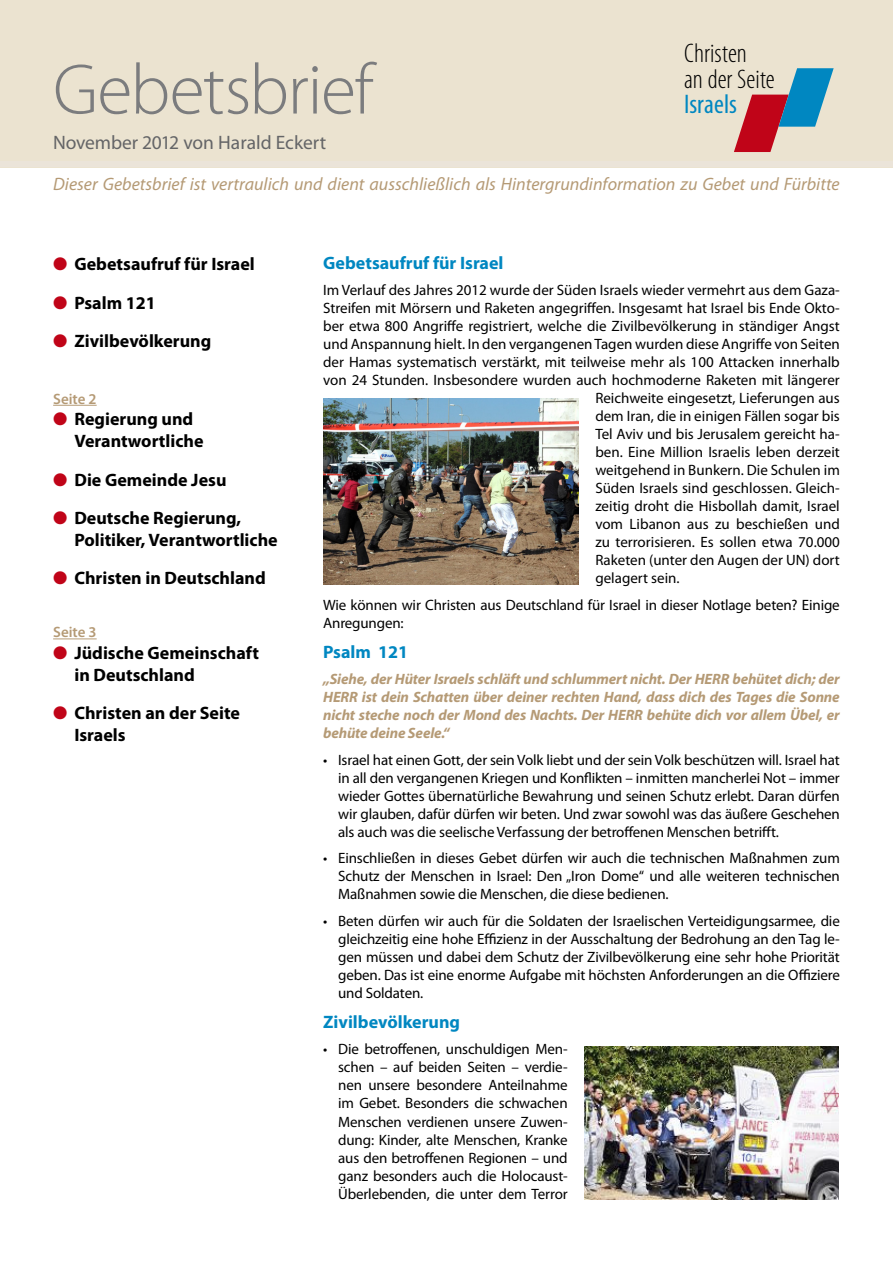
<style>
.page{position:relative;width:893px;height:1263px;background:#fff}
.page>*{position:absolute;margin:0;border:0;box-sizing:border-box;transform-origin:0 0}
.t1{font:300 72px "Myriad Pro";letter-spacing:-.02em;color:#7b7c7e}
.t2{font:300 condensed 27px/25.5px "Myriad Pro";color:#000}
.t3{font:condensed 27px "Myriad Pro";color:#0087c1}
.t4{font:19.5px "Myriad Pro";letter-spacing:-.005em;color:#646567}
.t5{font:700 18px/21.6px "Myriad Pro";color:#000}
.t6{font:italic 18px "Myriad Pro";color:#b59a75}
.t7{font:700 18px "Myriad Pro";color:#0087c1}
.t8{font:15px/18px "Myriad Pro";color:#000;text-align:justify}
.t9{font:italic 700 15px/18px "Myriad Pro";letter-spacing:-.01em;color:#b59a75;text-align:justify}
.t10{font:600 15px "Myriad Pro";color:#b59a75}
.s1{color:#c00418}
</style>
<div class="page">
<div style="left:0;top:0;width:893px;height:167px;background:#ebe3d0"></div>
<svg style="left:734px;top:68px;width:100px;height:84px"></svg>
<div style="left:0;top:162px;width:893px;height:5px;background:#ebe4d9"></div>
<hr style="left:53px;top:405px;width:44px;height:1px;background:#b59a75">
<hr style="left:53px;top:638px;width:44px;height:1px;background:#b59a75">
<img style="left:585px;top:1047px;width:254px;height:153px">
<img style="left:323px;top:399px;width:255px;height:186px">
<h1 class="t1" style="left:53px;top:50px;width:322px">Gebetsbrief</h1>
<h2 class="t2" style="left:684px;top:41px;width:92px">Christen<br>an der Seite</h2>
<h2 class="t3" style="left:684px;top:88px;width:54px">Israels</h2>
<h3 class="t4" style="left:53px;top:131px;width:275px">November 2012 von Harald Eckert</h3>
<p class="t6" style="left:53px;top:173px;width:788px">Dieser Gebetsbrief ist vertraulich und dient ausschließlich als Hintergrundinformation zu Gebet und Fürbitte</p>
<p class="t5" style="left:53px;top:252px;width:203px"><span class="s1">●</span> Gebetsaufruf für Israel</p>
<p class="t5" style="left:53px;top:291px;width:104px"><span class="s1">●</span> Psalm 121</p>
<p class="t5" style="left:53px;top:330px;width:160px"><span class="s1">●</span> Zivilbevölkerung</p>
<p class="t10" style="left:53px;top:389px;width:45px">Seite 2</p>
<p class="t5" style="left:74px;top:408px;width:131px;text-indent:-21px"><span class="s1">●</span> Regierung und<br>Verantwortliche</p>
<p class="t5" style="left:53px;top:468px;width:175px"><span class="s1">●</span> Die Gemeinde Jesu</p>
<p class="t5" style="left:74px;top:507px;width:205px;text-indent:-21px"><span class="s1">●</span> Deutsche Regierung,<br>Politiker, Verantwortliche</p>
<p class="t5" style="left:53px;top:567px;width:214px"><span class="s1">●</span> Christen in Deutschland</p>
<p class="t10" style="left:53px;top:623px;width:45px">Seite 3</p>
<p class="t5" style="left:74px;top:641px;width:186px;text-indent:-21px"><span class="s1">●</span> Jüdische Gemeinschaft in Deutschland</p>
<p class="t5" style="left:74px;top:702px;width:167px;text-indent:-21px"><span class="s1">●</span> Christen an der Seite<br>Israels</p>
<p class="t7" style="left:323px;top:251px;width:182px">Gebetsaufruf für Israel</p>
<p class="t8" style="left:323px;top:281px;width:518px">Im Verlauf des Jahres 2012 wurde der Süden Israels wieder vermehrt aus dem Gaza-</p>
<p class="t8" style="left:323px;top:299px;width:518px">Streifen mit Mörsern und Raketen angegriffen. Insgesamt hat Israel bis Ende Okto-</p>
<p class="t8" style="left:323px;top:317px;width:518px">ber etwa 800 Angriffe registriert, welche die Zivilbevölkerung in ständiger Angst</p>
<p class="t8" style="left:323px;top:335px;width:518px">und Anspannung hielt. In den vergangenen Tagen wurden diese Angriffe von Seiten</p>
<p class="t8" style="left:323px;top:353px;width:518px">der Hamas systematisch verstärkt, mit teilweise mehr als 100 Attacken innerhalb</p>
<p class="t8" style="left:323px;top:371px;width:518px">von 24 Stunden. Insbesondere wurden auch hochmoderne Raketen mit längerer</p>
<p class="t8" style="left:595px;top:389px;width:246px">Reichweite eingesetzt, Lieferungen aus</p>
<p class="t8" style="left:595px;top:407px;width:246px">dem Iran, die in einigen Fällen sogar bis</p>
<p class="t8" style="left:595px;top:425px;width:246px">Tel Aviv und bis Jerusalem gereicht ha-</p>
<p class="t8" style="left:595px;top:443px;width:246px">ben. Eine Million Israelis leben derzeit</p>
<p class="t8" style="left:595px;top:461px;width:246px">weitgehend in Bunkern. Die Schulen im</p>
<p class="t8" style="left:595px;top:479px;width:246px">Süden Israels sind geschlossen. Gleich-</p>
<p class="t8" style="left:595px;top:497px;width:246px">zeitig droht die Hisbollah damit, Israel</p>
<p class="t8" style="left:595px;top:515px;width:246px">vom Libanon aus zu beschießen und</p>
<p class="t8" style="left:595px;top:533px;width:246px">zu terrorisieren. Es sollen etwa 70.000</p>
<p class="t8" style="left:595px;top:551px;width:246px">Raketen (unter den Augen der UN) dort</p>
<p class="t8" style="left:595px;top:569px;width:86px">gelagert sein.</p>
<p class="t8" style="left:323px;top:595px;width:518px">Wie können wir Christen aus Deutschland für Israel in dieser Notlage beten? Einige<br>Anregungen:</p>
<p class="t7" style="left:323px;top:640px;width:87px">Psalm 121</p>
<p class="t9" style="left:323px;top:670px;width:518px">„Siehe, der Hüter Israels schläft und schlummert nicht. Der HERR behütet dich; der HERR ist dein Schatten über deiner rechten Hand, dass dich des Tages die Sonne nicht steche noch der Mond des Nachts. Der HERR behüte dich vor allem Übel, er behüte deine Seele.“</p>
<p class="t8" style="left:338px;top:750px;width:503px;text-indent:-15px">• Israel hat einen Gott, der sein Volk liebt und der sein Volk beschützen will. Israel hat in all den vergangenen Kriegen und Konflikten – inmitten mancherlei Not – immer wieder Gottes übernatürliche Bewahrung und seinen Schutz erlebt. Daran dürfen wir glauben, dafür dürfen wir beten. Und zwar sowohl was das äußere Geschehen als auch was die seelische Verfassung der betroffenen Menschen betrifft.</p>
<p class="t8" style="left:338px;top:849px;width:503px;text-indent:-15px">• Einschließen in dieses Gebet dürfen wir auch die technischen Maßnahmen zum Schutz der Menschen in Israel: Den „Iron Dome“ und alle weiteren technischen Maßnahmen sowie die Menschen, die diese bedienen.</p>
<p class="t8" style="left:338px;top:911px;width:503px;text-indent:-15px">• Beten dürfen wir auch für die Soldaten der Israelischen Verteidigungsarmee, die gleichzeitig eine hohe Effizienz in der Ausschaltung der Bedrohung an den Tag le&shy;gen müssen und dabei dem Schutz der Zivilbevölkerung eine sehr hohe Priorität geben. Das ist eine enorme Aufgabe mit höchsten Anforderungen an die Offiziere und Soldaten.</p>
<p class="t7" style="left:323px;top:1010px;width:138px">Zivilbevölkerung</p>
<p class="t8" style="left:338px;top:1040px;width:231px;text-indent:-15px">• Die betroffenen, unschuldigen Men&shy;schen – auf beiden Seiten – verdie&shy;nen unsere besondere Anteilnahme im Gebet. Besonders die schwachen Menschen verdienen unsere Zuwen&shy;dung: Kinder, alte Menschen, Kranke aus den betroffenen Regionen – und ganz besonders auch die Holocaust-Überlebenden, die unter dem Terror</p>
</div>
